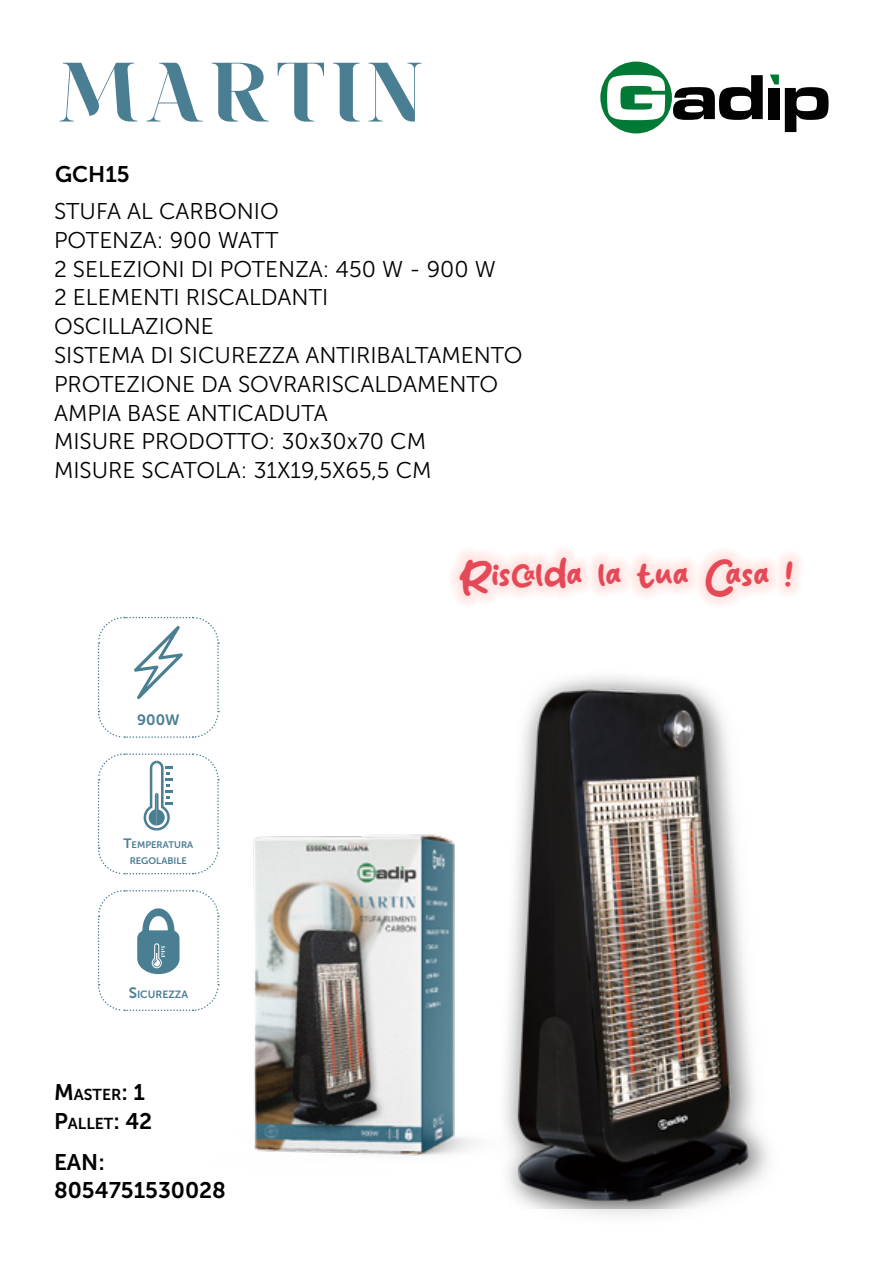
<style>
.page{position:relative;width:893px;height:1263px;background:#fff}
.page>*{position:absolute;margin:0;border:0;box-sizing:border-box;transform-origin:0 0}
.t1{font:90px "Amotrio";color:#4a7e92}
.t2{font:34.5px "Cakecafe";color:#e54958}
.t3{font:22.65px/28.8px "Museo Sans 300";color:#000}
.t4{font:22.5px/28.5px "Museo Sans 700";color:#000}
.t5{font:15.75px/28.5px "Museo Sans 700";color:#000}
.t6{font:15px "Museo Sans 700";color:#4a7e92}
.t7{font:10.5px "Museo Sans 700";color:#4a7e92}
.t8{font:9.45px/16.2px "Museo Sans 700";color:#4a7e92;text-align:center}
.s1{font-size:13.5px}
.s2{font-size:15px}
.s3{font-size:22.5px}
</style>
<div class="page">
<div style="left:498px;top:665px;width:294px;height:567px;background:#000;opacity:.19"></div>
<img style="left:498px;top:665px;width:294px;height:544px">
<svg style="left:97px;top:616px;width:123px;height:122px"></svg>
<svg style="left:97px;top:890px;width:48px;height:121px"></svg>
<svg style="left:97px;top:753px;width:123px;height:122px"></svg>
<div style="left:447px;top:546px;width:358px;height:63px;background:#ff796c;opacity:.43"></div>
<svg style="left:600px;top:62px;width:163px;height:71px"></svg>
<div style="left:768px;top:88px;width:12px;height:31px;background:#020203"></div>
<svg style="left:785px;top:87px;width:43px;height:45px"></svg>
<svg style="left:770px;top:75px;width:9px;height:9px"></svg>
<img style="left:145px;top:784px;width:418px;height:416px">
<h1 class="t1" style="left:55px;top:55px;width:372px">MARTIN</h1>
<p class="t4" style="left:55px;top:160px;width:76px">GCH15</p>
<p class="t3" style="left:54px;top:197px;width:470px">STUFA AL CARBONIO<br>POTENZA: 900 WATT<br>2 SELEZIONI DI POTENZA: 450 W - 900 W<br>2 ELEMENTI RISCALDANTI<br>OSCILLAZIONE<br>SISTEMA DI SICUREZZA ANTIRIBALTAMENTO<br>PROTEZIONE DA SOVRARISCALDAMENTO<br>AMPIA BASE ANTICADUTA<br>MISURE PRODOTTO: 30x30x70 CM<br>MISURE SCATOLA: 31X19,5X65,5 CM</p>
<p class="t6" style="left:137px;top:711px;width:44px">900W</p>
<p class="t8" style="left:123px;top:836px;width:71px"><span class="s1">T</span>EMPERATURA<br>REGOLABILE</p>
<p class="t7" style="left:129px;top:988px;width:61px"><span class="s2">S</span>ICUREZZA</p>
<p class="t5" style="left:54px;top:1081px;width:100px"><span class="s3">M</span>ASTER<span class="s3">: 1<br>P</span>ALLET<span class="s3">: 42</span></p>
<p class="t4" style="left:54px;top:1148px;width:174px">EAN:<br>8054751530028</p>
<h2 class="t2" style="left:459px;top:566px;width:335px">Riscalda la tua Casa !</h2>
</div>
